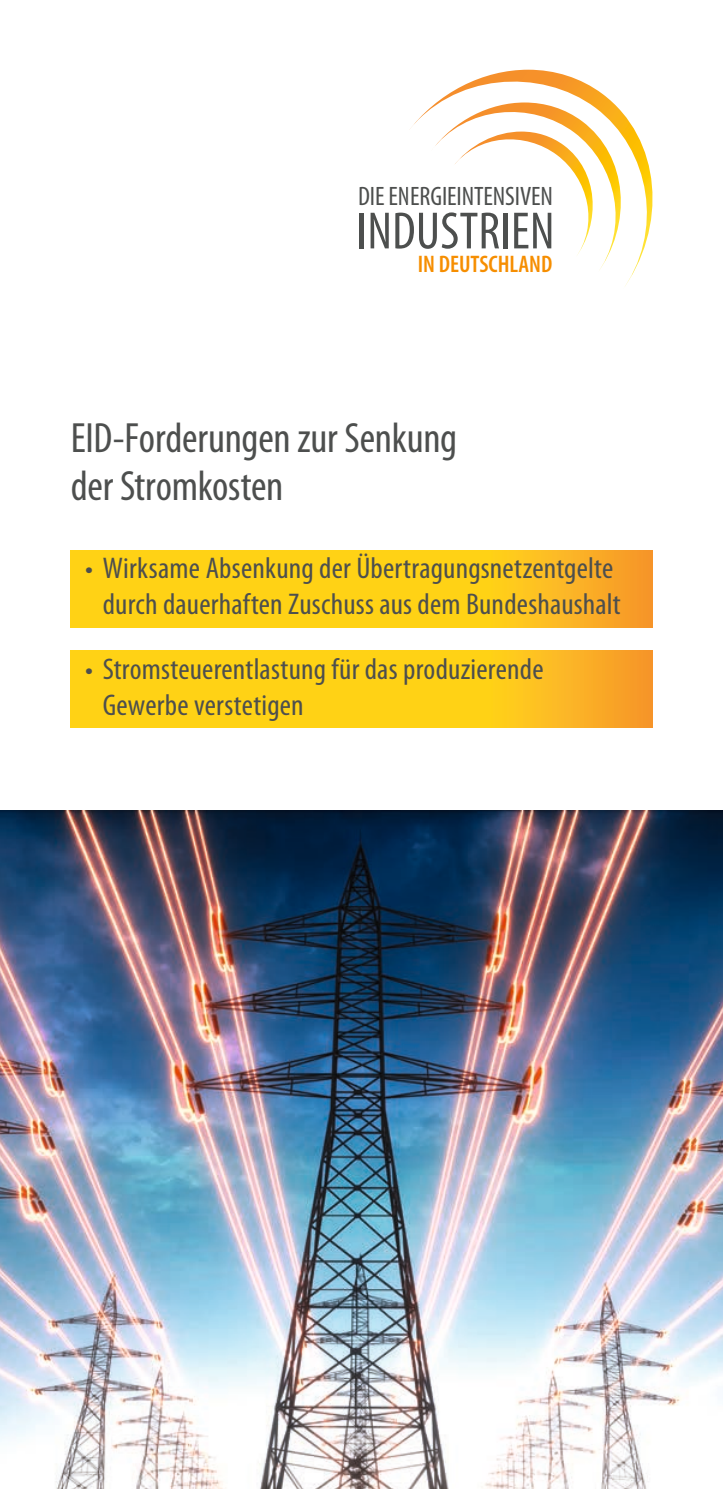
<style>
.page{position:relative;width:723px;height:1489px;background:#fff}
.page>*{position:absolute;margin:0;border:0;box-sizing:border-box;transform-origin:0 0}
.t1{font:condensed 52.75px "Myriad Pro";letter-spacing:.005em;color:#4d4f4e}
.t2{font:condensed 42.5px/47.5px "Myriad Pro";letter-spacing:-.005em;color:#4d4f4e}
.t3{font:condensed 30px/36px "Myriad Pro";letter-spacing:.005em;color:#4d4f4e;text-align:center}
.t4{font:condensed 26.75px "Myriad Pro";letter-spacing:-.005em;color:#4d4f4e}
.t5{font:600 condensed 24px "Myriad Pro";color:#f68e00}
</style>
<div class="page">
<img style="left:0;top:810px;width:723px;height:678px">
<svg style="left:438px;top:69px;width:215px;height:202px"></svg>
<svg style="left:409px;top:101px;width:225px;height:185px"></svg>
<svg style="left:71px;top:550px;width:581px;height:77px;background:#fdc919"></svg>
<svg style="left:71px;top:650px;width:581px;height:77px;background:#fdc919"></svg>
<p class="t4" style="left:358px;top:180px;width:196px">DIE ENERGIEINTENSIVEN</p>
<h1 class="t1" style="left:357px;top:199px;width:199px">INDUSTRIEN</h1>
<p class="t5" style="left:418px;top:250px;width:136px">IN DEUTSCHLAND</p>
<h2 class="t2" style="left:71px;top:414px;width:388px">EID-Forderungen zur Senkung der Stromkosten</h2>
<p class="t3" style="left:85px;top:550px;width:537px">• Wirksame Absenkung der Übertragungsnetzentgelte durch dauerhaften Zuschuss aus dem Bundeshaushalt</p>
<p class="t3" style="left:103px;top:650px;width:442px;text-align:left;text-indent:-18px">• Stromsteuerentlastung für das produzierende<br>Gewerbe verstetigen</p>
</div>
